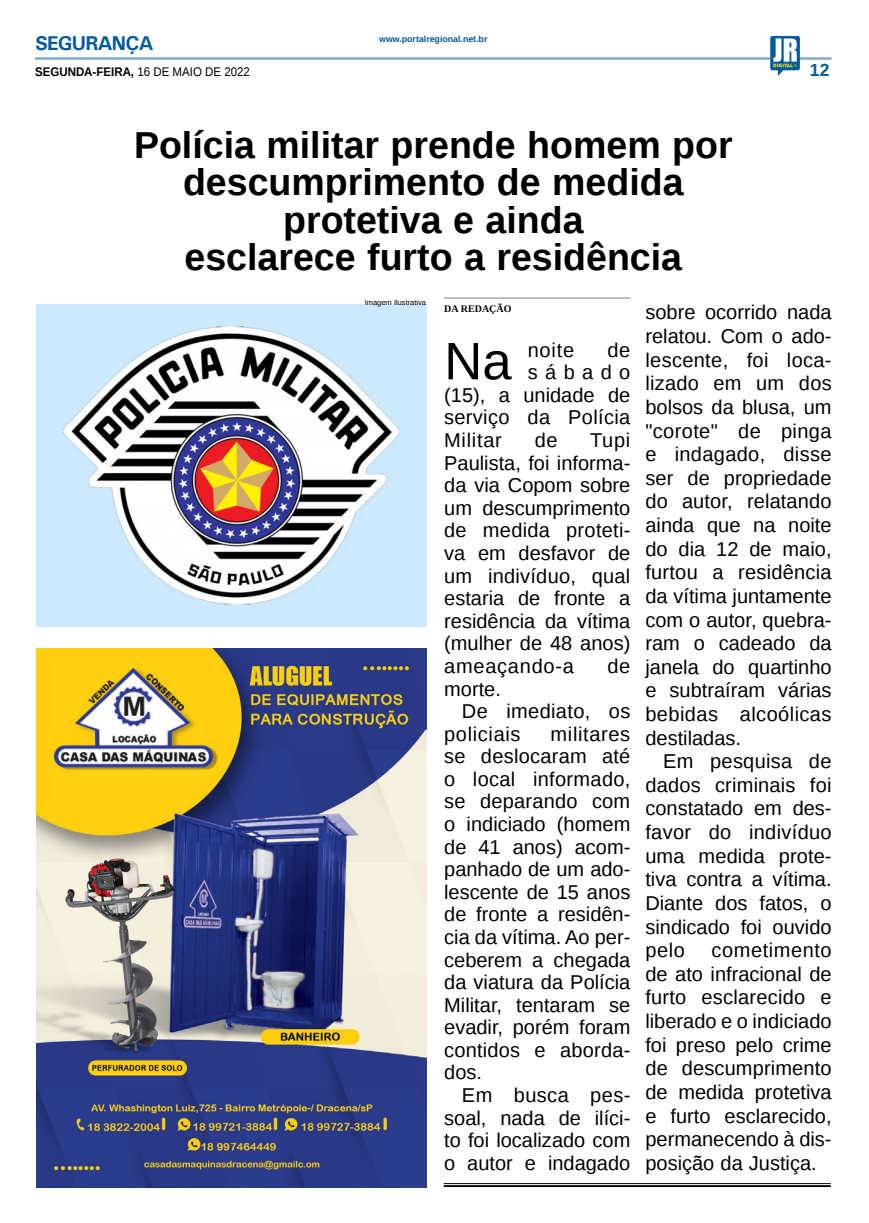
<style>
.page{position:relative;width:869px;height:1223px;background:#fff}
.page>*{position:absolute;margin:0;border:0;box-sizing:border-box;transform-origin:0 0}
.MATÉRIA{font:52.75px "Liberation Sans";color:#000}
.TÍTULO{font:700 37.5px "Liberation Sans";color:#000}
.MATÉRIA-2{font:20px/23.6px "Liberation Sans";color:#000;text-align:justify}
.TITULO_PG{font:700 20px "Univers";letter-spacing:-.04em;color:#005a9e}
.MATÉRIA-3{font:20px "Liberation Sans";letter-spacing:.035em;color:#000}
.TÍTULO-2{font:700 17.5px "Liberation Sans";color:#005a9e}
.DATA_PG{font:700 12.5px "Liberation Sans";color:#000;scale:.92 1}
.CRÉDITO_NOME{font:700 10px "Liberation Serif";color:#000}
.DATA_PG-2{font:700 8.75px "Liberation Sans";color:#005a9e}
.CRÉDITO_FOTO{font:7.5px "Liberation Sans";color:#000}
.s1{font-weight:400}
</style>
<div class="page">
<hr style="left:35px;top:57px;width:796px;height:3px;background:#005a9e">
<img style="left:769px;top:36px;width:30px;height:40px">
<hr style="left:443px;top:1183px;width:387px;height:1px;background:#000">
<hr style="left:443px;top:1185px;width:387px;height:2px;background:#000">
<img style="left:36px;top:648px;width:390px;height:539px">
<hr style="left:444px;top:297px;width:186px;height:2px;background:#939598">
<img style="left:36px;top:305px;width:390px;height:322px">
<p class="TITULO_PG" style="left:35px;top:31px;width:120px">SEGURANÇA</p>
<p class="DATA_PG" style="left:35px;top:63px;width:235px">SEGUNDA-FEIRA, <span class="s1">16 DE MAIO DE 2022</span></p>
<p class="DATA_PG-2" style="left:379px;top:33px;width:110px">www.portalregional.net.br</p>
<p class="TÍTULO-2" style="left:809px;top:58px;width:21px">12</p>
<p class="TÍTULO" style="left:134px;top:119px;width:600px">Polícia militar prende homem por</p>
<p class="TÍTULO" style="left:183px;top:156px;width:502px">descumprimento de medida</p>
<p class="TÍTULO" style="left:283px;top:194px;width:302px">protetiva e ainda</p>
<p class="TÍTULO" style="left:184px;top:231px;width:499px">esclarece furto a residência</p>
<p class="CRÉDITO_NOME" style="left:444px;top:301px;width:69px">DA REDAÇÃO</p>
<p class="MATÉRIA" style="left:444px;top:331px;width:69px">Na</p>
<p class="MATÉRIA-2" style="left:527px;top:339px;width:48px">noite</p>
<p class="MATÉRIA-2" style="left:607px;top:339px;width:24px">de</p>
<p class="CRÉDITO_FOTO" style="left:364px;top:298px;width:63px">Imagem Ilustrativa</p>
<p class="MATÉRIA-2" style="left:645px;top:301px;width:188px">sobre ocorrido nada relatou. Com o ado&shy;lescente, foi loca&shy;lizado em um dos bolsos da blusa, um "corote" de pinga e indagado, disse ser de propriedade do autor, relatando ainda que na noite do dia 12 de maio, furtou a residência da vítima juntamente com o autor, quebra&shy;ram o cadeado da janela do quartinho e subtraíram várias bebidas alcoólicas destiladas.</p>
<p class="MATÉRIA-2" style="left:645px;top:750px;width:188px;text-indent:18px">Em pesquisa de dados criminais foi constatado em des&shy;favor do indivíduo uma medida prote&shy;tiva contra a vítima.<br>Diante dos fatos, o sindicado foi ouvido pelo</p>
<p class="MATÉRIA-2" style="left:527px;top:361px;width:104px">sábado</p>
<p class="MATÉRIA-2" style="left:444px;top:384px;width:187px">(15), a unidade de</p>
<p class="MATÉRIA-2" style="left:444px;top:406px;width:187px">serviço da Polícia</p>
<p class="MATÉRIA-3" style="left:444px;top:429px;width:59px">Militar</p>
<p class="MATÉRIA-2" style="left:534px;top:429px;width:24px">de</p>
<p class="MATÉRIA-2" style="left:444px;top:429px;width:188px;line-height:22.6px;text-indent:146px">Tupi Paulista, foi informa&shy;da via Copom sobre um descumprimento de medida proteti&shy;va em desfavor de um indivíduo, qual estaria de fronte a residência da vítima (mulher de 48 anos) ameaçando-a</p>
<p class="MATÉRIA-2" style="left:607px;top:655px;width:24px">de</p>
<p class="MATÉRIA-2" style="left:444px;top:677px;width:58px">morte.</p>
<p class="MATÉRIA-2" style="left:444px;top:700px;width:188px;line-height:22.6px;text-indent:18px">De imediato, os policiais</p>
<p class="MATÉRIA-2" style="left:444px;top:723px;width:188px;line-height:22.6px;text-indent:106px">militares se deslocaram até o local informado, se deparando com o indiciado (homem de 41 anos) acom&shy;panhado de um ado&shy;lescente de 15 anos de fronte a residên&shy;cia da vítima. Ao per&shy;ceberem a chegada da viatura da Polícia Militar, tentaram se evadir, porém foram contidos e aborda&shy;dos.</p>
<p class="MATÉRIA-2" style="left:444px;top:1084px;width:188px;line-height:22.6px;text-indent:18px">Em busca pes&shy;soal, nada de ilíci&shy;to foi localizado com o autor e indagado</p>
<p class="MATÉRIA-2" style="left:645px;top:939px;width:188px;text-indent:66px">cometimento de ato infracional de furto esclarecido e liberado e o indiciado foi preso pelo crime de descumprimento de medida protetiva e furto esclarecido, permanecendo à dis&shy;posição da Justiça.</p>
</div>
